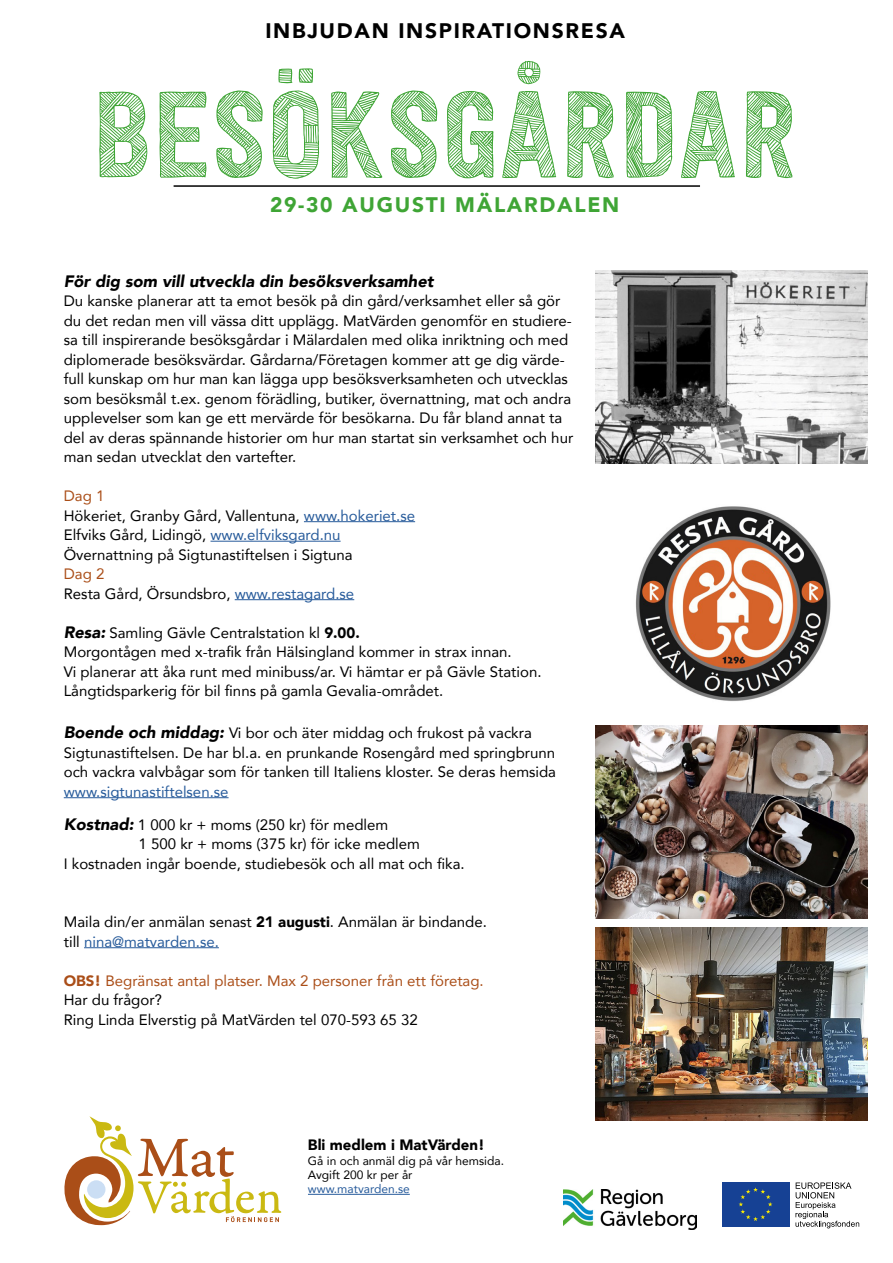
<style>
.page{position:relative;width:893px;height:1263px;background:#fff}
.page>*{position:absolute;margin:0;border:0;box-sizing:border-box;transform-origin:0 0}
.t1{font:121.5px "Festivo Letters No 5";color:#3fa535}
.t2{font:900 21px "Avenir";letter-spacing:.08em;color:#000}
.t3{font:900 21px "Avenir";letter-spacing:.08em;color:#3fa535}
.t4{font:italic 900 16.5px "Avenir";color:#000}
.t5{font:15px/19.5px "Avenir";color:#000}
.t6{font:15px "Avenir";color:#275b9b}
.t7{font:900 15px "Avenir";color:#000}
.t8{font:12px/14.4px "Avenir";color:#000}
.t9{font:12px "Avenir";color:#275b9b}
.s1{color:#aa4e18}
.s2{color:#275b9b}
.s3{font-weight:900;font-style:italic;font-size:16.5px}
.s4{font-weight:900;color:#010202}
.s5{font-weight:900}
.s6{font-weight:900;color:#aa4e18}
</style>
<div class="page">
<svg style="left:64px;top:1116px;width:217px;height:109px"></svg>
<svg style="left:789px;top:1182px;width:1px;height:45px"></svg>
<div style="left:722px;top:1182px;width:67px;height:45px;background:#164194"></div>
<svg style="left:739px;top:1187px;width:33px;height:34px"></svg>
<svg style="left:795px;top:1182px;width:64px;height:46px"></svg>
<img style="left:563px;top:1189px;width:133px;height:41px">
<hr style="left:174px;top:185px;width:526px;height:2px;background:#000">
<img style="left:635px;top:506px;width:196px;height:195px">
<img style="left:595px;top:270px;width:272px;height:193px">
<img style="left:595px;top:725px;width:272px;height:193px">
<img style="left:595px;top:927px;width:272px;height:194px">
<hr style="left:308px;top:1194px;width:102px;height:1px;background:#275b9b">
<hr style="left:304px;top:521px;width:111px;height:1px;background:#275b9b">
<hr style="left:211px;top:541px;width:130px;height:1px;background:#275b9b">
<hr style="left:235px;top:599px;width:119px;height:1px;background:#275b9b">
<hr style="left:64px;top:797px;width:165px;height:1px;background:#275b9b">
<hr style="left:84px;top:947px;width:135px;height:1px;background:#275b9b">
<h2 class="t2" style="left:265px;top:13px;width:361px">INBJUDAN INSPIRATIONSRESA</h2>
<h1 class="t1" style="left:92px;top:61px;width:707px">BESÖKSGÅRDAR</h1>
<h2 class="t3" style="left:270px;top:186px;width:351px">29-30 AUGUSTI MÄLARDALEN</h2>
<p class="t4" style="left:64px;top:267px;width:371px">För dig som vill utveckla din besöksverksamhet</p>
<p class="t5" style="left:64px;top:291px;width:511px">Du kanske planerar att ta emot besök på din gård/verksamhet eller så gör du det redan men vill vässa ditt upplägg. MatVärden genomför en studiere&shy;sa till inspirerande besöksgårdar i Mälardalen med olika inriktning och med diplomerade besöksvärdar. Gårdarna/Företagen kommer att ge dig värde&shy;full kunskap om hur man kan lägga upp besöksverksamheten och utvecklas som besöksmål t.ex. genom förädling, butiker, övernattning, mat och andra upplevelser som kan ge ett mervärde för besökarna. Du får bland annat ta del av deras spännande historier om hur man startat sin verksamhet och hur man sedan utvecklat den vartefter.</p>
<p class="t5" style="left:64px;top:486px;width:353px"><span class="s1">Dag 1<br></span>Hökeriet, Granby Gård, Vallentuna, <span class="s2">www.hokeriet.se </span>Elfviks Gård, Lidingö, <span class="s2">www.elfviksgard.nu </span>Övernattning på Sigtunastiftelsen i Sigtuna</p>
<p class="t5" style="left:64px;top:564px;width:292px"><span class="s1">Dag 2<br></span>Resta Gård, Örsundsbro, <span class="s2">www.restagard.se</span></p>
<p class="t5" style="left:64px;top:622px;width:479px"><span class="s3">Resa:</span> Samling Gävle Centralstation kl <span class="s4">9.00</span><span class="s5">.<br></span>Morgontågen med x-trafik från Hälsingland kommer in strax innan.<br>Vi planerar att åka runt med minibuss/ar. Vi hämtar er på Gävle Station.<br>Långtidsparkerig för bil finns på gamla Gevalia-området.</p>
<p class="t5" style="left:64px;top:723px;width:494px"><span class="s3">Boende och middag:</span> Vi bor och äter middag och frukost på vackra<br>Sigtunastiftelsen. De har bl.a. en prunkande Rosengård med springbrunn och vackra valvbågar som för tanken till Italiens kloster. Se deras hemsida</p>
<p class="t6" style="left:64px;top:779px;width:166px">www.sigtunastiftelsen.se</p>
<p class="t5" style="left:64px;top:814px;width:326px"><span class="s3">Kostnad:</span> 1 000 kr + moms (250 kr) för medlem</p>
<p class="t5" style="left:139px;top:834px;width:283px">1 500 kr + moms (375 kr) för icke medlem</p>
<p class="t5" style="left:64px;top:853px;width:402px">I kostnaden ingår boende, studiebesök och all mat och fika.</p>
<p class="t5" style="left:64px;top:912px;width:425px">Maila din/er anmälan senast <span class="s5">21 augusti</span>. Anmälan är bindande. till <span class="s2">nina@matvarden.se.</span></p>
<p class="t5" style="left:64px;top:970px;width:421px"><span class="s6">OBS!</span> <span class="s1">Begränsat antal platser. Max 2 personer från ett företag.<br></span>Har du frågor?<br>Ring Linda Elverstig på MatVärden tel 070-593 65 32</p>
<p class="t7" style="left:308px;top:1132px;width:178px">Bli medlem i MatVärden!</p>
<p class="t8" style="left:308px;top:1153px;width:198px">Gå in och anmäl dig på vår hemsida.<br>Avgift 200 kr per år</p>
<p class="t9" style="left:308px;top:1179px;width:103px">www.matvarden.se</p>
</div>
